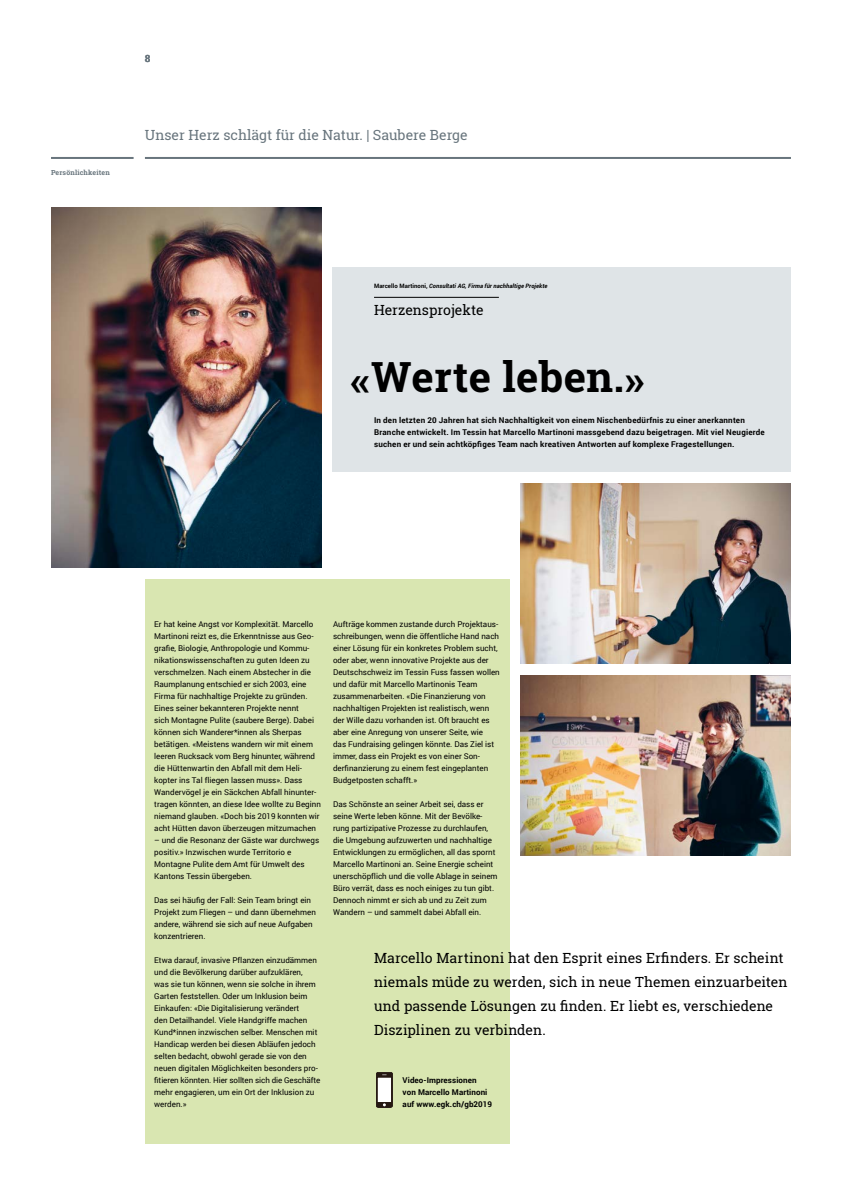
<style>
.page{position:relative;width:842px;height:1191px;background:#fff}
.page>*{position:absolute;margin:0;border:0;box-sizing:border-box;transform-origin:0 0}
.t1{font:700 42px "Roboto Slab";letter-spacing:.01em;color:#000}
.t2{font:14px/24px "Roboto Slab";color:#000}
.t3{font:14px "Roboto Slab";color:#68757d}
.t4{font:700 10px "Roboto";color:#68757d}
.t5{font:8px/12px "Roboto";color:#000}
.t6{font:700 8px/12px "Roboto";letter-spacing:.025em;color:#000}
.t7{font:700 7px "Roboto Slab";letter-spacing:.02em;color:#68757d}
.t8{font:italic 700 6px "Roboto";letter-spacing:.01em;color:#000}
.s1{font-style:normal}
</style>
<div class="page">
<hr style="left:145px;top:157px;width:646px;height:2px;background:#68757d">
<hr style="left:51px;top:157px;width:83px;height:2px;background:#68757d">
<img style="left:521px;top:483px;width:270px;height:180px">
<img style="left:521px;top:675px;width:270px;height:180px">
<div style="left:333px;top:267px;width:458px;height:204px;background:#dfe4e7"></div>
<div style="left:145px;top:579px;width:364px;height:564px;background:#d9e6b1"></div>
<img style="left:51px;top:207px;width:270px;height:360px">
<svg style="left:376px;top:1072px;width:17px;height:35px"></svg>
<hr style="left:374px;top:297px;width:125px;height:1px;background:#000">
<p class="t7" style="left:51px;top:167px;width:60px">Persönlichkeiten</p>
<p class="t4" style="left:145px;top:51px;width:7px">8</p>
<h2 class="t3" style="left:145px;top:125px;width:324px">Unser Herz schlägt für die Natur. | Saubere Berge</h2>
<p class="t8" style="left:374px;top:281px;width:175px"><span class="s1">Marcello Martinoni,</span> Consultati AG, Firma für nachhaltige Projekte</p>
<h2 class="t2" style="left:374px;top:298px;width:111px">Herzensprojekte</h2>
<h1 class="t1" style="left:351px;top:348px;width:295px">«Werte leben.»</h1>
<p class="t6" style="left:374px;top:414px;width:392px">In den letzten 20 Jahren hat sich Nachhaltigkeit von einem Nischenbedürfnis zu einer anerkannten<br>Branche entwickelt. Im Tessin hat Marcello Martinoni massgebend dazu beigetragen. Mit viel Neugierde suchen er und sein achtköpfiges Team nach kreativen Antworten auf komplexe Fragestellungen.</p>
<p class="t5" style="left:333px;top:618px;width:168px">Aufträge kommen zustande durch Projektaus&shy;schreibungen, wenn die öffentliche Hand nach einer Lösung für ein konkretes Problem sucht, oder aber, wenn innovative Projekte aus der Deutschschweiz im Tessin Fuss fassen wollen und dafür mit Marcello Martinonis Team zusammenarbeiten. «Die Finanzierung von nachhaltigen Projekten ist realistisch, wenn der Wille dazu vorhanden ist. Oft braucht es aber eine Anregung von unserer Seite, wie<br>das Fundraising gelingen könnte. Das Ziel ist immer, dass ein Projekt es von einer Son&shy;derfinanzierung zu einem fest eingeplanten Budgetposten schafft.»</p>
<p class="t5" style="left:333px;top:798px;width:166px">Das Schönste an seiner Arbeit sei, dass er seine Werte leben könne. Mit der Bevölke&shy;rung partizipative Prozesse zu durchlaufen, die Umgebung aufzuwerten und nachhaltige Entwicklungen zu ermöglichen, all das spornt Marcello Martinoni an. Seine Energie scheint unerschöpflich und die volle Ablage in seinem Büro verrät, dass es noch einiges zu tun gibt.<br>Dennoch nimmt er sich ab und zu Zeit zum Wandern – und sammelt dabei Abfall ein.</p>
<p class="t5" style="left:154px;top:618px;width:168px">Er hat keine Angst vor Komplexität. Marcello Martinoni reizt es, die Erkenntnisse aus Geo&shy;grafie, Biologie, Anthropologie und Kommu&shy;nikationswissenschaften zu guten Ideen zu verschmelzen. Nach einem Abstecher in die Raumplanung entschied er sich 2003, eine Firma für nachhaltige Projekte zu gründen.<br>Eines seiner bekannteren Projekte nennt<br>sich Montagne Pulite (saubere Berge). Dabei können sich Wanderer*innen als Sherpas betätigen. «Meistens wandern wir mit einem leeren Rucksack vom Berg hinunter, während die Hüttenwartin den Abfall mit dem Heli&shy;kopter ins Tal fliegen lassen muss». Dass Wandervögel je ein Säckchen Abfall hinunter&shy;tragen könnten, an diese Idee wollte zu Beginn niemand glauben. «Doch bis 2019 konnten wir acht Hütten davon überzeugen mitzumachen</p>
<p class="t5" style="left:154px;top:834px;width:166px">– und die Resonanz der Gäste war durchwegs positiv.» Inzwischen wurde Territorio e Montagne Pulite dem Amt für Umwelt des Kantons Tessin übergeben.</p>
<p class="t5" style="left:154px;top:894px;width:163px">Das sei häufig der Fall: Sein Team bringt ein Projekt zum Fliegen – und dann übernehmen andere, während sie sich auf neue Aufgaben konzentrieren.</p>
<p class="t5" style="left:154px;top:954px;width:168px">Etwa darauf, invasive Pflanzen einzudämmen und die Bevölkerung darüber aufzuklären,<br>was sie tun können, wenn sie solche in ihrem Garten feststellen. Oder um Inklusion beim Einkaufen: «Die Digitalisierung verändert<br>den Detailhandel. Viele Handgriffe machen Kund*innen inzwischen selber. Menschen mit Handicap werden bei diesen Abläufen jedoch selten bedacht, obwohl gerade sie von den neuen digitalen Möglichkeiten besonders pro&shy;fitieren könnten. Hier sollten sich die Geschäfte mehr engagieren, um ein Ort der Inklusion zu werden.»</p>
<h2 class="t2" style="left:374px;top:946px;width:415px">Marcello Martinoni hat den Esprit eines Erfinders. Er scheint niemals müde zu werden, sich in neue Themen einzuarbeiten und passende Lösungen zu finden. Er liebt es, verschiedene Disziplinen zu verbinden.</h2>
<p class="t6" style="left:403px;top:1074px;width:91px">Video-Impressionen<br>von Marcello Martinoni auf www.egk.ch/gb2019</p>
</div>
